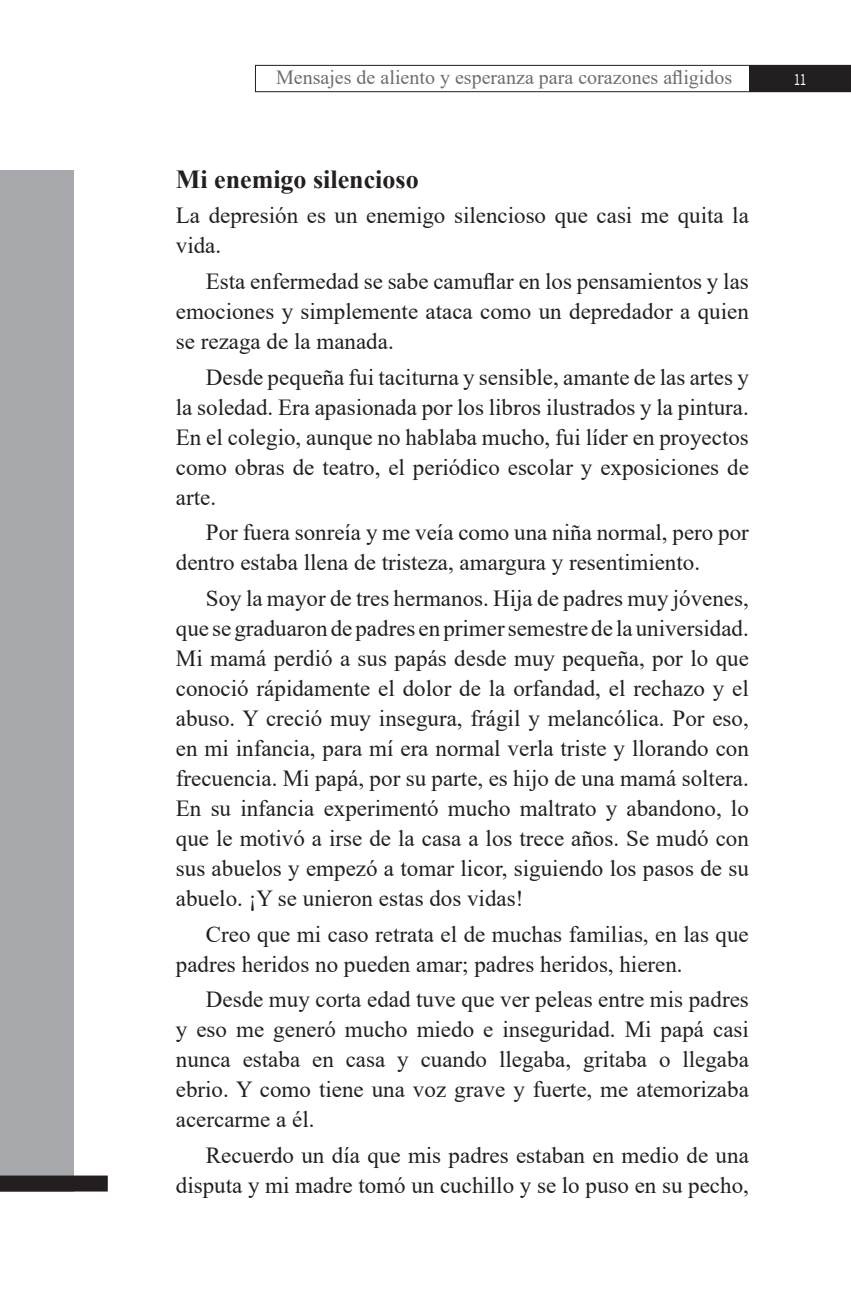
<style>
.page{position:relative;width:851px;height:1304px;background:#fff}
.page>*{position:absolute;margin:0;border:0;box-sizing:border-box;transform-origin:0 0}
.t1{font:700 26px "Times New Roman";color:#231f20}
.t2{font:23px/30px "Times New Roman";color:#231f20;text-align:justify}
.t3{font:20px "Times New Roman";color:#6c6d70}
.t4{font:17.2px "Source Sans Pro";color:#fff;scale:.7 1}
</style>
<div class="page">
<div style="left:255px;top:65px;width:595px;height:27px;border:1px solid #231f20"></div>
<div style="left:749px;top:65px;width:101px;height:27px;background:#231f20"></div>
<div style="left:0;top:170px;width:74px;height:1021px;background:#a8a9ad"></div>
<div style="left:0;top:1175px;width:108px;height:16px;background:#231f20"></div>
<p class="t3" style="left:276px;top:63px;width:457px">Mensajes de aliento y esperanza para corazones afligidos</p>
<p class="t4" style="left:794px;top:69px;width:19px">11</p>
<p class="t1" style="left:176px;top:160px;width:244px">Mi enemigo silencioso</p>
<p class="t2" style="left:176px;top:200px;width:574px">La depresión es un enemigo silencioso que casi me quita la vida.</p>
<p class="t2" style="left:176px;top:266px;width:574px;text-indent:30px">Esta enfermedad se sabe camuflar en los pensamientos y las emociones y simplemente ataca como un depredador a quien se rezaga de la manada.</p>
<p class="t2" style="left:176px;top:361px;width:574px;text-indent:30px">Desde pequeña fui taciturna y sensible, amante de las artes y la soledad. Era apasionada por los libros ilustrados y la pintura.<br>En el colegio, aunque no hablaba mucho, fui líder en proyectos como obras de teatro, el periódico escolar y exposiciones de arte.</p>
<p class="t2" style="left:176px;top:517px;width:574px;text-indent:30px">Por fuera sonreía y me veía como una niña normal, pero por dentro estaba llena de tristeza, amargura y resentimiento.</p>
<p class="t2" style="left:176px;top:583px;width:574px;text-indent:30px">Soy la mayor de tres hermanos. Hija de padres muy jóvenes, que se graduaron de padres en primer semestre de la universidad.<br>Mi mamá perdió a sus papás desde muy pequeña, por lo que conoció rápidamente el dolor de la orfandad, el rechazo y el abuso. Y creció muy insegura, frágil y melancólica. Por eso, en mi infancia, para mí era normal verla triste y llorando con frecuencia. Mi papá, por su parte, es hijo de una mamá soltera.<br>En su infancia experimentó mucho maltrato y abandono, lo que le motivó a irse de la casa a los trece años. Se mudó con sus abuelos y empezó a tomar licor, siguiendo los pasos de su abuelo. ¡Y se unieron estas dos vidas!</p>
<p class="t2" style="left:176px;top:918px;width:574px;text-indent:30px">Creo que mi caso retrata el de muchas familias, en las que padres heridos no pueden amar; padres heridos, hieren.</p>
<p class="t2" style="left:176px;top:984px;width:574px;text-indent:30px">Desde muy corta edad tuve que ver peleas entre mis padres y eso me generó mucho miedo e inseguridad. Mi papá casi nunca estaba en casa y cuando llegaba, gritaba o llegaba ebrio. Y como tiene una voz grave y fuerte, me atemorizaba acercarme a él.</p>
<p class="t2" style="left:176px;top:1139px;width:574px;text-align:right">Recuerdo un día que mis padres estaban en medio de una disputa y mi madre tomó un cuchillo y se lo puso en su pecho,</p>
</div>
